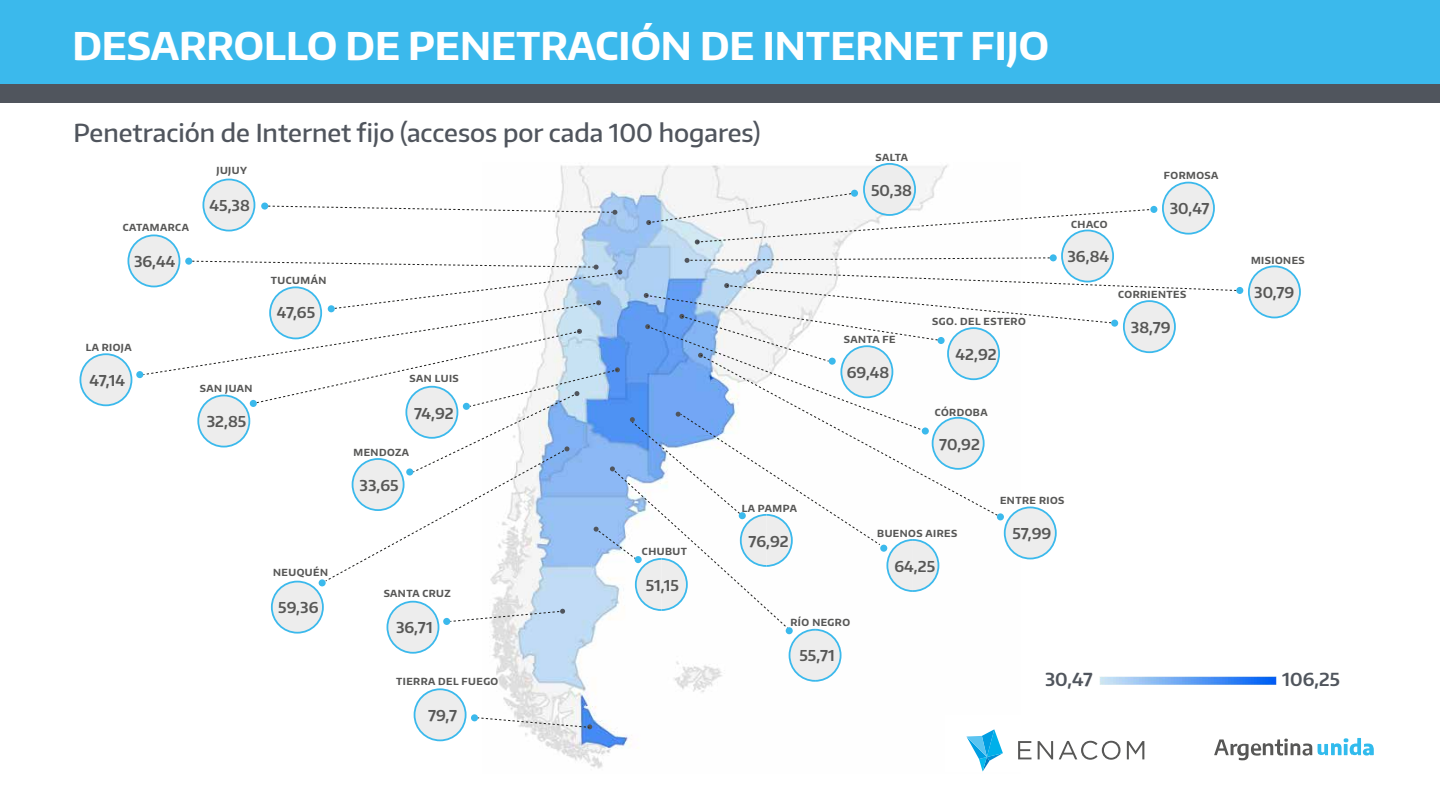
<style>
.page{position:relative;width:1440px;height:810px;background:#fff}
.page>*{position:absolute;margin:0;border:0;box-sizing:border-box;transform-origin:0 0}
.t1{font:700 38.17px "Encode Sans";color:#fff}
.t2{font:500 24.75px "Encode Sans";color:#50555d}
.t3{font:600 17.92px "Encode Sans";color:#50555d}
.t4{font:600 15px "Encode Sans";color:#575756}
.t5{font:700 9.75px "Encode Sans";letter-spacing:.05em;color:#575756}
</style>
<div class="page">
<div style="left:0;top:0;width:1440px;height:94px;background:#3bb9ec"></div>
<div style="left:0;top:85px;width:1440px;height:18px;background:#50555d"></div>
<img style="left:482px;top:163px;width:537px;height:609px">
<div style="left:946px;top:715px;width:76px;height:56px;background:#fff"></div>
<svg style="left:1214px;top:739px;width:98px;height:21px"></svg>
<svg style="left:1318px;top:738px;width:56px;height:18px"></svg>
<svg style="left:966px;top:729px;width:37px;height:42px"></svg>
<svg style="left:1018px;top:741px;width:13px;height:18px"></svg>
<svg style="left:1038px;top:741px;width:15px;height:18px"></svg>
<svg style="left:1059px;top:741px;width:62px;height:19px"></svg>
<svg style="left:1127px;top:741px;width:17px;height:18px"></svg>
<div style="left:203px;top:179px;width:51px;height:52px;background:#ededed;border-radius:50%"></div>
<div style="left:202px;top:179px;width:53px;height:52px;border:2px solid #3bb9ec;border-radius:50%"></div>
<div style="left:128px;top:235px;width:51px;height:51px;background:#ededed;border-radius:50%"></div>
<div style="left:127px;top:234px;width:53px;height:53px;border:2px solid #3bb9ec;border-radius:50%"></div>
<img style="left:1099px;top:676px;width:177px;height:9px">
<svg style="left:266px;top:206px;width:351px;height:9px"></svg>
<div style="left:261px;top:203px;width:7px;height:7px;background:#3bb9ec;border-radius:50%"></div>
<div style="left:80px;top:354px;width:52px;height:51px;background:#ededed;border-radius:50%"></div>
<div style="left:80px;top:353px;width:52px;height:53px;border:2px solid #3bb9ec;border-radius:50%"></div>
<div style="left:136px;top:371px;width:7px;height:7px;background:#3bb9ec;border-radius:50%"></div>
<div style="left:1163px;top:183px;width:51px;height:51px;background:#ededed;border-radius:50%"></div>
<div style="left:1162px;top:182px;width:53px;height:53px;border:2px solid #3bb9ec;border-radius:50%"></div>
<div style="left:1249px;top:266px;width:51px;height:51px;background:#ededed;border-radius:50%"></div>
<div style="left:1248px;top:265px;width:53px;height:53px;border:2px solid #3bb9ec;border-radius:50%"></div>
<div style="left:1062px;top:230px;width:51px;height:52px;background:#ededed;border-radius:50%"></div>
<div style="left:1061px;top:230px;width:53px;height:52px;border:2px solid #3bb9ec;border-radius:50%"></div>
<div style="left:1050px;top:254px;width:7px;height:7px;background:#3bb9ec;border-radius:50%"></div>
<svg style="left:646px;top:193px;width:506px;height:51px"></svg>
<div style="left:851px;top:190px;width:7px;height:7px;background:#3bb9ec;border-radius:50%"></div>
<div style="left:864px;top:164px;width:51px;height:51px;background:#ededed;border-radius:50%"></div>
<div style="left:863px;top:163px;width:53px;height:53px;border:2px solid #3bb9ec;border-radius:50%"></div>
<svg style="left:143px;top:258px;width:1097px;height:425px"></svg>
<div style="left:922px;top:427px;width:7px;height:8px;background:#3bb9ec;border-radius:50%"></div>
<div style="left:415px;top:689px;width:51px;height:51px;background:#ededed;border-radius:50%"></div>
<div style="left:414px;top:688px;width:53px;height:53px;border:2px solid #3bb9ec;border-radius:50%"></div>
<svg style="left:478px;top:718px;width:114px;height:11px"></svg>
<div style="left:471px;top:714px;width:7px;height:7px;background:#3bb9ec;border-radius:50%"></div>
<div style="left:1236px;top:287px;width:7px;height:7px;background:#3bb9ec;border-radius:50%"></div>
<div style="left:1150px;top:206px;width:7px;height:7px;background:#3bb9ec;border-radius:50%"></div>
<h1 class="t1" style="left:72px;top:20px;width:978px">DESARROLLO DE PENETRACIÓN DE INTERNET FIJO</h1>
<h2 class="t2" style="left:73px;top:116px;width:689px">Penetración de Internet fijo (accesos por cada 100 hogares)</h2>
<p class="t5" style="left:216px;top:164px;width:32px">JUJUY</p>
<p class="t5" style="left:123px;top:221px;width:68px">CATAMARCA</p>
<h3 class="t4" style="left:134px;top:252px;width:43px">36,44</h3>
<h3 class="t4" style="left:210px;top:196px;width:42px">45,38</h3>
<p class="t5" style="left:86px;top:341px;width:48px">LA RIOJA</p>
<h3 class="t4" style="left:90px;top:371px;width:37px">47,14</h3>
<p class="t5" style="left:200px;top:382px;width:54px">SAN JUAN</p>
<h3 class="t4" style="left:207px;top:412px;width:41px">32,85</h3>
<p class="t5" style="left:271px;top:274px;width:57px">TUCUMÁN</p>
<h3 class="t4" style="left:277px;top:303px;width:40px">47,65</h3>
<p class="t5" style="left:410px;top:372px;width:51px">SAN LUIS</p>
<h3 class="t4" style="left:414px;top:403px;width:41px">74,92</h3>
<p class="t5" style="left:354px;top:446px;width:57px">MENDOZA</p>
<h3 class="t4" style="left:360px;top:475px;width:41px">33,65</h3>
<p class="t5" style="left:273px;top:566px;width:56px">NEUQUÉN</p>
<p class="t5" style="left:384px;top:587px;width:69px">SANTA CRUZ</p>
<p class="t5" style="left:642px;top:545px;width:47px">CHUBUT</p>
<h3 class="t4" style="left:646px;top:575px;width:35px">51,15</h3>
<p class="t5" style="left:742px;top:502px;width:56px">LA PAMPA</p>
<h3 class="t4" style="left:749px;top:531px;width:42px">76,92</h3>
<p class="t5" style="left:875px;top:151px;width:34px">SALTA</p>
<h3 class="t4" style="left:871px;top:180px;width:42px">50,38</h3>
<p class="t5" style="left:1071px;top:218px;width:38px">CHACO</p>
<h3 class="t4" style="left:1067px;top:247px;width:43px">36,84</h3>
<p class="t5" style="left:844px;top:333px;width:53px">SANTA FE</p>
<h3 class="t4" style="left:847px;top:363px;width:44px">69,48</h3>
<p class="t5" style="left:932px;top:315px;width:95px">SGO. DEL ESTERO</p>
<h3 class="t4" style="left:956px;top:345px;width:43px">42,92</h3>
<p class="t5" style="left:935px;top:406px;width:54px">CÓRDOBA</p>
<h3 class="t4" style="left:939px;top:434px;width:42px">70,92</h3>
<p class="t5" style="left:1000px;top:494px;width:66px">ENTRE RIOS</p>
<p class="t5" style="left:877px;top:527px;width:82px">BUENOS AIRES</p>
<h3 class="t4" style="left:894px;top:556px;width:42px">64,25</h3>
<h3 class="t4" style="left:1012px;top:524px;width:41px">57,99</h3>
<h3 class="t4" style="left:278px;top:598px;width:42px">59,36</h3>
<h3 class="t4" style="left:396px;top:617px;width:38px">36,71</h3>
<p class="t5" style="left:791px;top:616px;width:61px">RÍO NEGRO</p>
<h3 class="t4" style="left:800px;top:646px;width:37px">55,71</h3>
<p class="t5" style="left:1164px;top:169px;width:56px">FORMOSA</p>
<h3 class="t4" style="left:1170px;top:199px;width:41px">30,47</h3>
<p class="t5" style="left:1118px;top:288px;width:70px">CORRIENTES</p>
<h3 class="t4" style="left:1131px;top:318px;width:41px">38,79</h3>
<p class="t5" style="left:1251px;top:254px;width:55px">MISIONES</p>
<h3 class="t4" style="left:1254px;top:283px;width:42px">30,79</h3>
<p class="t5" style="left:396px;top:675px;width:104px">TIERRA DEL FUEGO</p>
<h3 class="t4" style="left:428px;top:706px;width:30px">79,7</h3>
<h3 class="t3" style="left:1045px;top:668px;width:49px">30,47</h3>
<h3 class="t3" style="left:1282px;top:668px;width:59px">106,25</h3>
</div>
